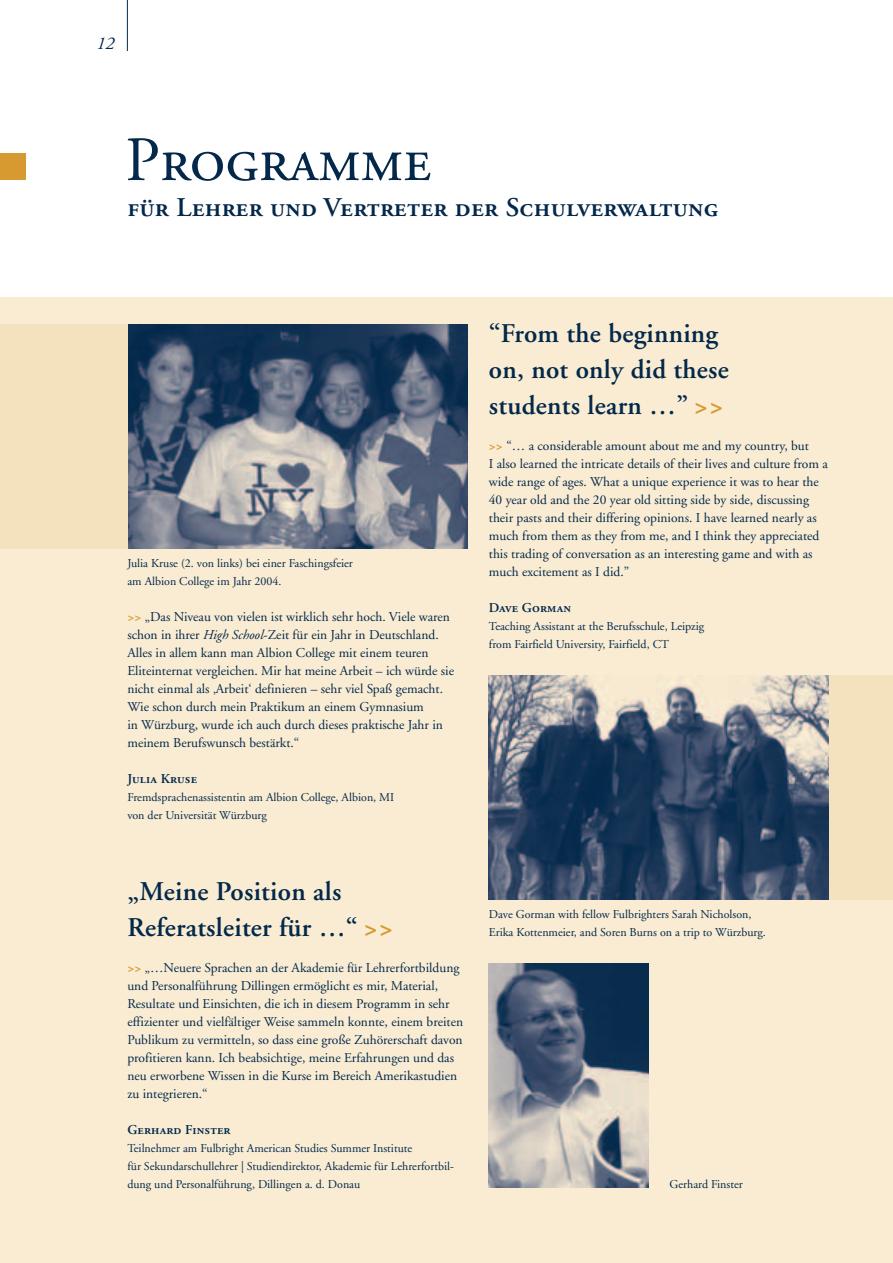
<style>
.page{position:relative;width:893px;height:1263px;background:#fff}
.page>*{position:absolute;margin:0;border:0;box-sizing:border-box;transform-origin:0 0}
.t1{font:63px "Adobe Garamond Regular SC";color:#03284a}
.t2{font:600 27px/36px "Adobe Garamond";letter-spacing:.01em;color:#03284a}
.t3{font:27px "Adobe Garamond Semibold SC";letter-spacing:.01em;color:#03284a}
.t4{font:italic 18px "Adobe Garamond";color:#03284a}
.t5{font:13.5px/18px "Adobe Garamond";color:#03284a}
.t6{font:13.5px "Adobe Garamond Semibold SC";letter-spacing:.01em;color:#03284a}
.t7{font:12px/18px "Adobe Garamond";color:#03284a}
.s1{font-weight:700;color:#d79a30}
.s2{font-style:italic}
</style>
<div class="page">
<div style="left:0;top:297px;width:892px;height:966px;background:#f9ecd3"></div>
<div style="left:0;top:153px;width:25px;height:27px;background:#d79a30"></div>
<hr style="left:127px;top:0;width:1px;height:51px;background:#03284a">
<img style="left:489px;top:675px;width:340px;height:225px">
<div style="left:829px;top:675px;width:63px;height:225px;background:#f4e1be"></div>
<img style="left:127px;top:324px;width:341px;height:225px">
<div style="left:0;top:324px;width:127px;height:225px;background:#f4e1be"></div>
<img style="left:489px;top:963px;width:159px;height:225px">
<h3 class="t4" style="left:97px;top:36px;width:19px">12</h3>
<h1 class="t1" style="left:125px;top:135px;width:308px">Programme</h1>
<h2 class="t3" style="left:127px;top:197px;width:592px">für Lehrer und Vertreter der Schulverwaltung</h2>
<p class="t7" style="left:127px;top:555px;width:227px">Julia Kruse (2. von links) bei einer Faschingsfeier am Albion College im Jahr 2004.</p>
<p class="t5" style="left:127px;top:609px;width:328px"><span class="s1">&gt;&gt;</span> „Das Niveau von vielen ist wirklich sehr hoch. Viele waren schon in ihrer <span class="s2">High School</span>-Zeit für ein Jahr in Deutschland.<br>Alles in allem kann man Albion College mit einem teuren Eliteinternat vergleichen. Mir hat meine Arbeit – ich würde sie nicht einmal als ‚Arbeit‘ definieren – sehr viel Spaß gemacht.<br>Wie schon durch mein Praktikum an einem Gymnasium<br>in Würzburg, wurde ich auch durch dieses praktische Jahr in meinem Berufswunsch bestärkt.“</p>
<p class="t6" style="left:127px;top:773px;width:71px">Julia Kruse</p>
<p class="t7" style="left:127px;top:789px;width:268px">Fremdsprachenassistentin am Albion College, Albion, MI von der Universität Würzburg</p>
<h2 class="t2" style="left:127px;top:876px;width:267px">„Meine Position als<br>Referatsleiter für …“ <span class="s1">&gt;&gt;</span></h2>
<p class="t5" style="left:127px;top:960px;width:337px"><span class="s1">&gt;&gt;</span> „…Neuere Sprachen an der Akademie für Lehrerfortbildung und Personalführung Dillingen ermöglicht es mir, Material, Resultate und Einsichten, die ich in diesem Programm in sehr effizienter und vielfältiger Weise sammeln konnte, einem breiten Publikum zu vermitteln, so dass eine große Zuhörerschaft davon profitieren kann. Ich beabsichtige, meine Erfahrungen und das neu erworbene Wissen in die Kurse im Bereich Amerikastudien zu integrieren.“</p>
<p class="t6" style="left:127px;top:1124px;width:105px">Gerhard Finster</p>
<p class="t7" style="left:127px;top:1140px;width:328px">Teilnehmer am Fulbright American Studies Summer Institute<br>für Sekundarschullehrer | Studiendirektor, Akademie für Lehrerfortbil&shy;dung und Personalführung, Dillingen a. d. Donau</p>
<h2 class="t2" style="left:489px;top:318px;width:242px">“From the beginning on, not only did these students learn …” <span class="s1">&gt;&gt;</span></h2>
<p class="t5" style="left:489px;top:438px;width:340px"><span class="s1">&gt;&gt;</span> “… a considerable amount about me and my country, but<br>I also learned the intricate details of their lives and culture from a wide range of ages. What a unique experience it was to hear the 40 year old and the 20 year old sitting side by side, discussing their pasts and their differing opinions. I have learned nearly as much from them as they from me, and I think they appreciated this trading of conversation as an interesting game and with as much excitement as I did.”</p>
<p class="t6" style="left:489px;top:602px;width:84px">Dave Gorman</p>
<p class="t7" style="left:489px;top:618px;width:217px">Teaching Assistant at the Berufsschule, Leipzig from Fairfield University, Fairfield, CT</p>
<p class="t7" style="left:489px;top:906px;width:279px">Dave Gorman with fellow Fulbrighters Sarah Nicholson,<br>Erika Kottenmeier, and Soren Burns on a trip to Würzburg.</p>
<p class="t7" style="left:669px;top:1176px;width:75px">Gerhard Finster</p>
</div>
